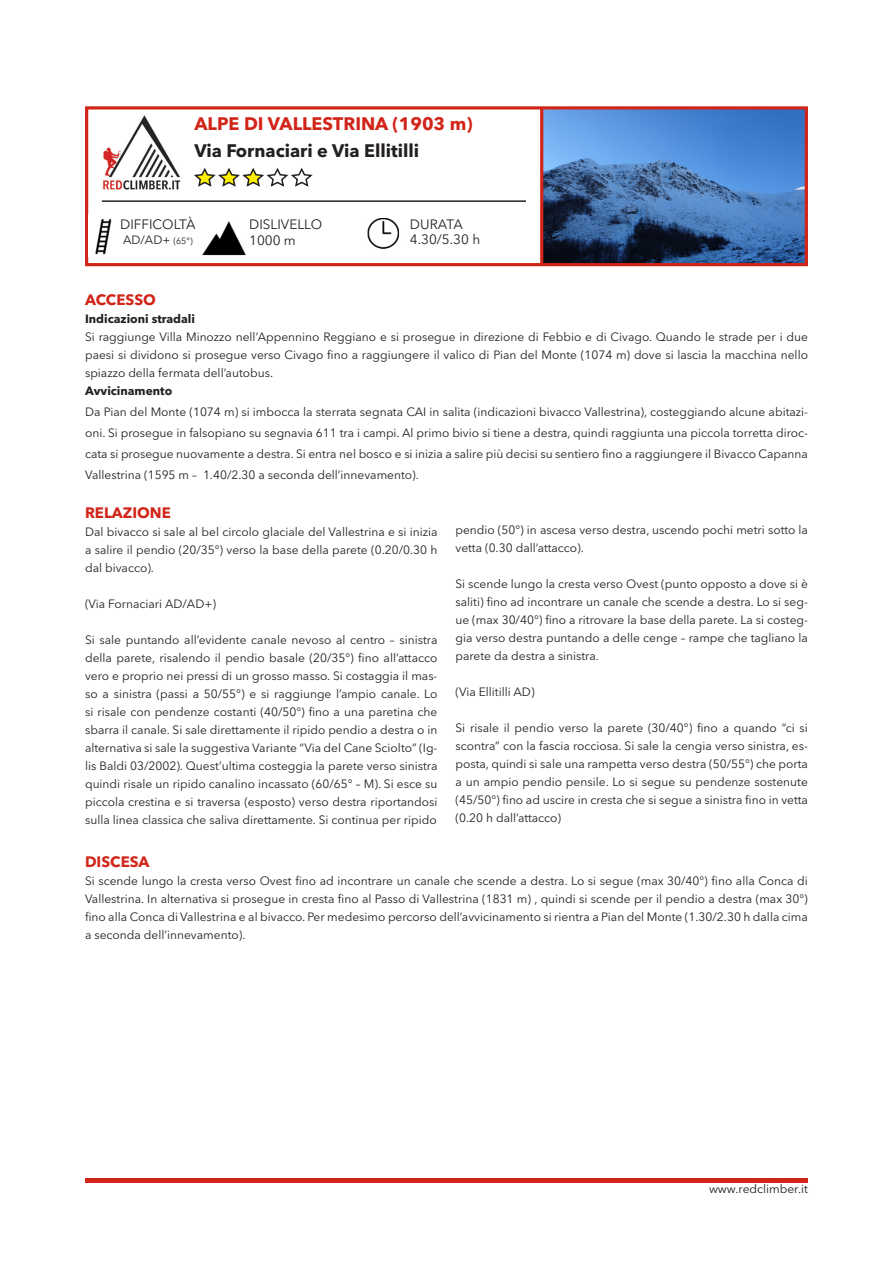
<style>
.page{position:relative;width:893px;height:1263px;background:#fff}
.page>*{position:absolute;margin:0;border:0;box-sizing:border-box;transform-origin:0 0}
.t1{font:700 18px "Avenir Next LT Pro";color:#231f20}
.t2{font:700 18px "Avenir Next LT Pro";color:#d22519}
.t3{font:700 15px "Avenir Next LT Pro";color:#d22519}
.t4{font:13.5px "Avenir Next LT Pro";color:#231f20}
.t5{font:12px/18px "Avenir Next LT Pro";color:#231f20;text-align:justify}
.t6{font:700 12px "Avenir Next LT Pro";color:#231f20}
.s1{font-size:9px}
</style>
<div class="page">
<img style="left:543px;top:110px;width:261px;height:152px">
<hr style="left:85px;top:1178px;width:723px;height:4px;background:#d22519">
<img style="left:103px;top:115px;width:78px;height:75px">
<div style="left:85px;top:106px;width:723px;height:160px;border:3px solid #d22519"></div>
<img style="left:95px;top:218px;width:17px;height:37px">
<img style="left:202px;top:221px;width:44px;height:35px">
<img style="left:367px;top:218px;width:32px;height:32px">
<svg style="left:194px;top:168px;width:119px;height:19px"></svg>
<hr style="left:540px;top:109px;width:3px;height:156px;background:#d22519">
<hr style="left:102px;top:200px;width:424px;height:2px;background:#231f20">
<p class="t2" style="left:194px;top:113px;width:280px">ALPE DI VALLESTRINA (1903 m)</p>
<p class="t1" style="left:194px;top:140px;width:226px">Via Fornaciari e Via Ellitilli</p>
<p class="t4" style="left:120px;top:216px;width:77px">DIFFICOLTÀ</p>
<p class="t4" style="left:249px;top:216px;width:74px">DISLIVELLO</p>
<p class="t4" style="left:410px;top:216px;width:54px">DURATA</p>
<p class="t5" style="left:123px;top:231px;width:71px">AD/AD+ <span class="s1">(65°)</span></p>
<p class="t4" style="left:249px;top:233px;width:48px">1000 m</p>
<p class="t4" style="left:410px;top:231px;width:72px">4.30/5.30 h</p>
<p class="t3" style="left:85px;top:290px;width:72px">ACCESSO</p>
<p class="t6" style="left:85px;top:311px;width:112px">Indicazioni stradali</p>
<p class="t5" style="left:85px;top:327px;width:724px">Si raggiunge Villa Minozzo nell’Appennino Reggiano e si prosegue in direzione di Febbio e di Civago. Quando le strade per i due paesi si dividono si prosegue verso Civago fino a raggiungere il valico di Pian del Monte (1074 m) dove si lascia la macchina nello spiazzo della fermata dell’autobus.</p>
<p class="t6" style="left:85px;top:383px;width:89px">Avvicinamento</p>
<p class="t5" style="left:85px;top:401px;width:724px;line-height:21px">Da Pian del Monte (1074 m) si imbocca la sterrata segnata CAI in salita (indicazioni bivacco Vallestrina), costeggiando alcune abitazi&shy;oni. Si prosegue in falsopiano su segnavia 611 tra i campi. Al primo bivio si tiene a destra, quindi raggiunta una piccola torretta diroc&shy;cata si prosegue nuovamente a destra. Si entra nel bosco e si inizia a salire più decisi su sentiero fino a raggiungere il Bivacco Capanna Vallestrina (1595 m – 1.40/2.30 a seconda dell’innevamento).</p>
<p class="t3" style="left:85px;top:504px;width:87px">RELAZIONE</p>
<p class="t5" style="left:85px;top:523px;width:354px">Dal bivacco si sale al bel circolo glaciale del Vallestrina e si inizia a salire il pendio (20/35°) verso la base della parete (0.20/0.30 h dal bivacco).</p>
<p class="t5" style="left:85px;top:595px;width:132px">(Via Fornaciari AD/AD+)</p>
<p class="t5" style="left:85px;top:631px;width:354px">Si sale puntando all’evidente canale nevoso al centro – sinistra della parete, risalendo il pendio basale (20/35°) fino all’attacco vero e proprio nei pressi di un grosso masso. Si costaggia il mas&shy;so a sinistra (passi a 50/55°) e si raggiunge l’ampio canale. Lo si risale con pendenze costanti (40/50°) fino a una paretina che sbarra il canale. Si sale direttamente il ripido pendio a destra o in alternativa si sale la suggestiva Variante “Via del Cane Sciolto” (Ig&shy;lis Baldi 03/2002). Quest’ultima costeggia la parete verso sinistra quindi risale un ripido canalino incassato (60/65° – M). Si esce su piccola crestina e si traversa (esposto) verso destra riportandosi sulla linea classica che saliva direttamente. Si continua per ripido</p>
<p class="t5" style="left:455px;top:521px;width:354px">pendio (50°) in ascesa verso destra, uscendo pochi metri sotto la vetta (0.30 dall’attacco).</p>
<p class="t5" style="left:455px;top:575px;width:354px">Si scende lungo la cresta verso Ovest (punto opposto a dove si è saliti) fino ad incontrare un canale che scende a destra. Lo si seg&shy;ue (max 30/40°) fino a ritrovare la base della parete. La si costeg&shy;gia verso destra puntando a delle cenge – rampe che tagliano la parete da destra a sinistra.</p>
<p class="t5" style="left:455px;top:683px;width:81px">(Via Ellitilli AD)</p>
<p class="t5" style="left:455px;top:719px;width:354px">Si risale il pendio verso la parete (30/40°) fino a quando “ci si scontra” con la fascia rocciosa. Si sale la cengia verso sinistra, es&shy;posta, quindi si sale una rampetta verso destra (50/55°) che porta a un ampio pendio pensile. Lo si segue su pendenze sostenute (45/50°) fino ad uscire in cresta che si segue a sinistra fino in vetta (0.20 h dall’attacco)</p>
<p class="t3" style="left:85px;top:852px;width:66px">DISCESA</p>
<p class="t5" style="left:85px;top:872px;width:724px">Si scende lungo la cresta verso Ovest fino ad incontrare un canale che scende a destra. Lo si segue (max 30/40°) fino alla Conca di Vallestrina. In alternativa si prosegue in cresta fino al Passo di Vallestrina (1831 m) , quindi si scende per il pendio a destra (max 30°) fino alla Conca di Vallestrina e al bivacco. Per medesimo percorso dell’avvicinamento si rientra a Pian del Monte (1.30/2.30 h dalla cima a seconda dell’innevamento).</p>
<p class="t5" style="left:709px;top:1180px;width:100px">www.redclimber.it</p>
</div>
